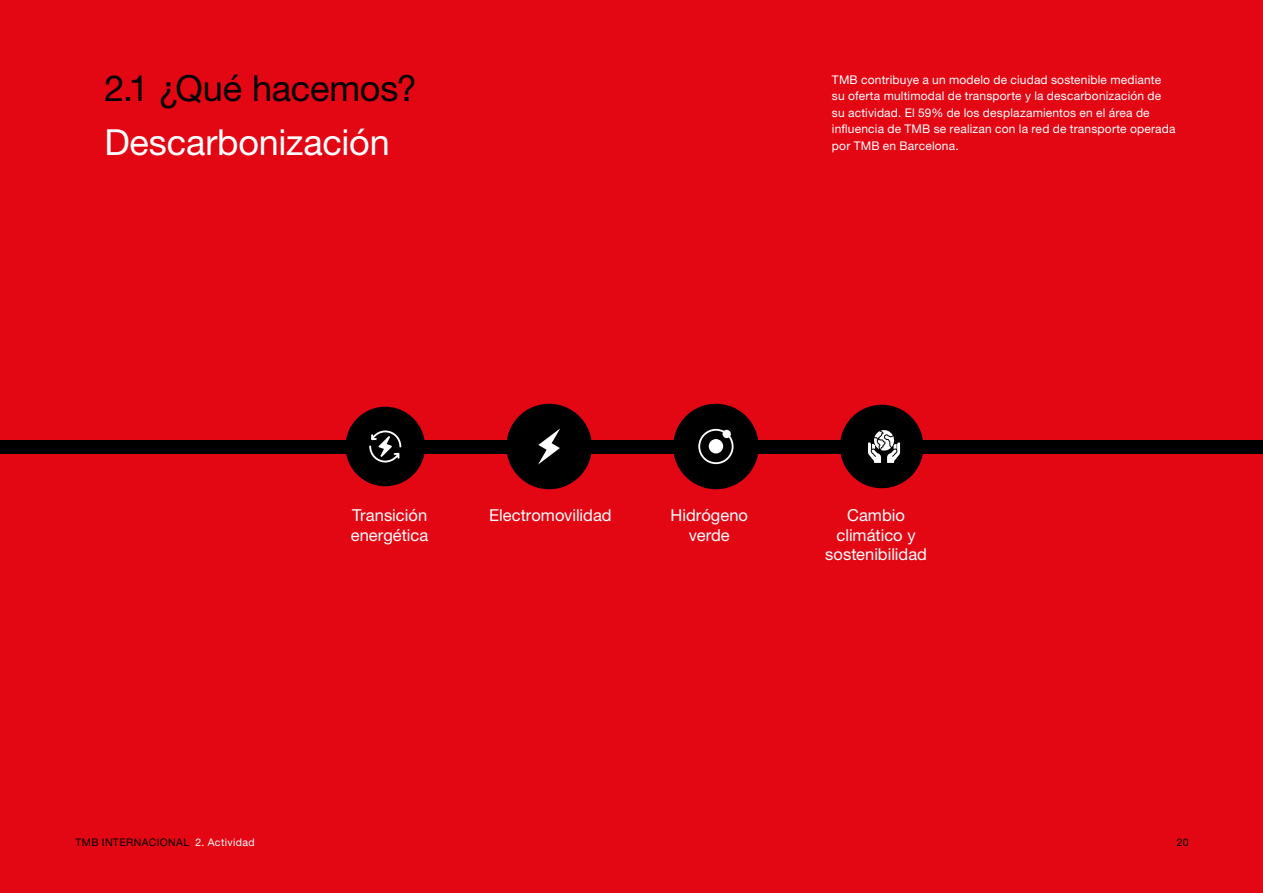
<style>
.page{position:relative;width:1263px;height:893px;background:#e30613}
.page>*{position:absolute;margin:0;border:0;box-sizing:border-box;transform-origin:0 0}
.t1{font:36px "Helvetica Neue LT Pro";letter-spacing:-.005em;color:#fff}
.t2{font:36px "Helvetica Neue LT Pro";letter-spacing:-.005em;color:#000}
.t3{font:16.5px/19.8px "Helvetica Neue LT Pro";color:#fff;text-align:center}
.t4{font:12px/16.5px "Helvetica Neue LT Pro";letter-spacing:.015em;color:#fff}
.t5{font:10.5px "Helvetica Neue LT Pro";letter-spacing:.035em;color:#000}
.t6{font:10.5px "Helvetica Neue LT Pro";letter-spacing:.035em;color:#fff}
</style>
<div class="page">
<div style="left:0;top:440px;width:1263px;height:13px;background:#000"></div>
<div style="left:840px;top:405px;width:83px;height:83px;background:#000;border-radius:50%"></div>
<div style="left:345px;top:407px;width:80px;height:79px;background:#000;border-radius:50%"></div>
<svg style="left:369px;top:430px;width:32px;height:32px"></svg>
<svg style="left:868px;top:430px;width:32px;height:33px"></svg>
<div style="left:506px;top:404px;width:86px;height:85px;background:#000;border-radius:50%"></div>
<svg style="left:538px;top:428px;width:22px;height:37px"></svg>
<div style="left:673px;top:404px;width:86px;height:85px;background:#000;border-radius:50%"></div>
<svg style="left:698px;top:429px;width:35px;height:35px"></svg>
<h1 class="t2" style="left:104px;top:66px;width:314px">2.1 ¿Qué hacemos?</h1>
<h1 class="t1" style="left:104px;top:121px;width:287px">Descarbonización</h1>
<p class="t4" style="left:832px;top:71px;width:345px">TMB contribuye a un modelo de ciudad sostenible mediante su oferta multimodal de transporte y la descarbonización de su actividad. El 59% de los desplazamientos en el área de influencia de TMB se realizan con la red de transporte operada por TMB en Barcelona.</p>
<h2 class="t3" style="left:351px;top:505px;width:79px;text-align:left">Transición energética</h2>
<h2 class="t3" style="left:489px;top:505px;width:124px">Electromovilidad</h2>
<h2 class="t3" style="left:670px;top:505px;width:79px">Hidrógeno verde</h2>
<h2 class="t3" style="left:825px;top:505px;width:103px">Cambio climático y sostenibilidad</h2>
<p class="t5" style="left:75px;top:836px;width:115px">TMB INTERNACIONAL</p>
<p class="t5" style="left:1177px;top:836px;width:13px">20</p>
<p class="t6" style="left:196px;top:836px;width:61px">2. Actividad</p>
</div>
